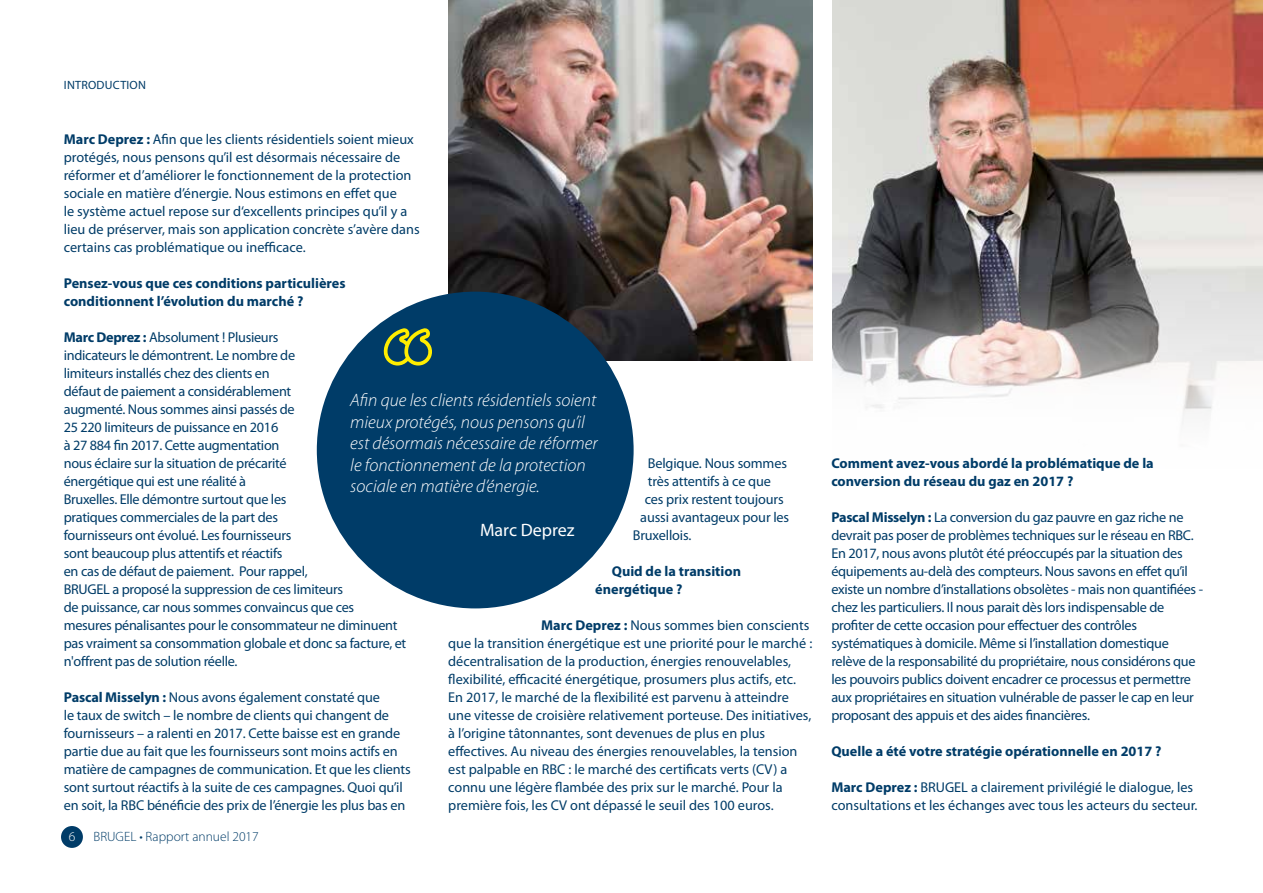
<style>
.page{position:relative;width:1263px;height:893px;background:#fff}
.page>*{position:absolute;margin:0;border:0;box-sizing:border-box;transform-origin:0 0}
.t1{font:italic 300 18px/21.6px "Myriad Pro";color:#fff}
.t2{font:18px "Myriad Pro";color:#fff}
.t3{font:14.25px/18px "Myriad Pro";letter-spacing:-.015em;color:#003c68}
.t4{font:700 14.25px/18px "Myriad Pro";color:#003c68}
.t5{font:300 13.5px "Myriad Pro";color:#003c68}
.t6{font:300 13.5px "Myriad Pro";color:#fff}
.t7{font:12px "Myriad Pro";letter-spacing:.02em;color:#003c68}
.s1{font-weight:700}
</style>
<div class="page">
<img style="left:833px;top:0;width:430px;height:424px">
<img style="left:448px;top:0;width:364px;height:360px">
<div style="left:317px;top:292px;width:317px;height:316px;background:#003c68;border-radius:50%"></div>
<svg style="left:383px;top:328px;width:49px;height:38px"></svg>
<div style="left:61px;top:826px;width:22px;height:22px;background:#003c68;border-radius:50%"></div>
<p class="t7" style="left:64px;top:79px;width:84px">INTRODUCTION</p>
<p class="t3" style="left:64px;top:130px;width:357px"><span class="s1">Marc Deprez :</span> Afin que les clients résidentiels soient mieux protégés, nous pensons qu’il est désormais nécessaire de réformer et d’améliorer le fonctionnement de la protection sociale en matière d’énergie. Nous estimons en effet que<br>le système actuel repose sur d‘excellents principes qu’il y a lieu de préserver, mais son application concrète s’avère dans certains cas problématique ou inefficace.</p>
<p class="t4" style="left:64px;top:274px;width:283px">Pensez-vous que ces conditions particulières conditionnent l’évolution du marché ?</p>
<p class="t3" style="left:64px;top:328px;width:344px"><span class="s1">Marc Deprez :</span> Absolument ! Plusieurs<br>indicateurs le démontrent. Le nombre de<br>limiteurs installés chez des clients en<br>défaut de paiement a considérablement<br>augmenté. Nous sommes ainsi passés de<br>25 220 limiteurs de puissance en 2016<br>à 27 884 fin 2017. Cette augmentation<br>nous éclaire sur la situation de précarité<br>énergétique qui est une réalité à<br>Bruxelles. Elle démontre surtout que les<br>pratiques commerciales de la part des<br>fournisseurs ont évolué. Les fournisseurs<br>sont beaucoup plus attentifs et réactifs<br>en cas de défaut de paiement. Pour rappel,<br>BRUGEL a proposé la suppression de ces limiteurs<br>de puissance, car nous sommes convaincus que ces<br>mesures pénalisantes pour le consommateur ne diminuent pas vraiment sa consommation globale et donc sa facture, et n'offrent pas de solution réelle.</p>
<p class="t3" style="left:64px;top:688px;width:349px"><span class="s1">Pascal Misselyn :</span> Nous avons également constaté que<br>le taux de switch – le nombre de clients qui changent de fournisseurs – a ralenti en 2017. Cette baisse est en grande partie due au fait que les fournisseurs sont moins actifs en matière de campagnes de communication. Et que les clients sont surtout réactifs à la suite de ces campagnes. Quoi qu’il en soit, la RBC bénéficie des prix de l’énergie les plus bas en</p>
<p class="t1" style="left:350px;top:390px;width:249px">Afin que les clients résidentiels soient mieux protégés, nous pensons qu’il est désormais nécessaire de réformer le fonctionnement de la protection sociale en matière d’énergie.</p>
<p class="t2" style="left:480px;top:520px;width:96px">Marc Deprez</p>
<p class="t3" style="left:648px;top:454px;width:141px">Belgique. Nous sommes</p>
<p class="t3" style="left:648px;top:472px;width:125px">très attentifs à ce que</p>
<p class="t3" style="left:645px;top:490px;width:140px">ces prix restent toujours</p>
<p class="t3" style="left:640px;top:508px;width:150px">aussi avantageux pour les</p>
<p class="t3" style="left:633px;top:526px;width:60px">Bruxellois.</p>
<p class="t4" style="left:595px;top:562px;width:147px;text-indent:17px">Quid de la transition énergétique ?</p>
<p class="t3" style="left:448px;top:616px;width:366px;text-indent:93px"><span class="s1">Marc Deprez :</span> Nous sommes bien conscients que la transition énergétique est une priorité pour le marché : décentralisation de la production, énergies renouvelables, flexibilité, efficacité énergétique, prosumers plus actifs, etc.<br>En 2017, le marché de la flexibilité est parvenu à atteindre une vitesse de croisière relativement porteuse. Des initiatives, à l’origine tâtonnantes, sont devenues de plus en plus effectives. Au niveau des énergies renouvelables, la tension est palpable en RBC : le marché des certificats verts (CV) a connu une légère flambée des prix sur le marché. Pour la première fois, les CV ont dépassé le seuil des 100 euros.</p>
<p class="t6" style="left:69px;top:829px;width:8px">6</p>
<p class="t5" style="left:94px;top:829px;width:167px">BRUGEL • Rapport annuel 2017</p>
<p class="t4" style="left:831px;top:454px;width:324px">Comment avez-vous abordé la problématique de la conversion du réseau du gaz en 2017 ?</p>
<p class="t3" style="left:831px;top:508px;width:373px"><span class="s1">Pascal Misselyn :</span> La conversion du gaz pauvre en gaz riche ne devrait pas poser de problèmes techniques sur le réseau en RBC.<br>En 2017, nous avons plutôt été préoccupés par la situation des équipements au-delà des compteurs. Nous savons en effet qu’il existe un nombre d’installations obsolètes - mais non quantifiées - chez les particuliers. Il nous parait dès lors indispensable de profiter de cette occasion pour effectuer des contrôles systématiques à domicile. Même si l’installation domestique relève de la responsabilité du propriétaire, nous considérons que les pouvoirs publics doivent encadrer ce processus et permettre aux propriétaires en situation vulnérable de passer le cap en leur proposant des appuis et des aides financières.</p>
<p class="t4" style="left:831px;top:742px;width:332px">Quelle a été votre stratégie opérationnelle en 2017 ?</p>
<p class="t3" style="left:831px;top:778px;width:368px"><span class="s1">Marc Deprez :</span> BRUGEL a clairement privilégié le dialogue, les consultations et les échanges avec tous les acteurs du secteur.</p>
</div>
